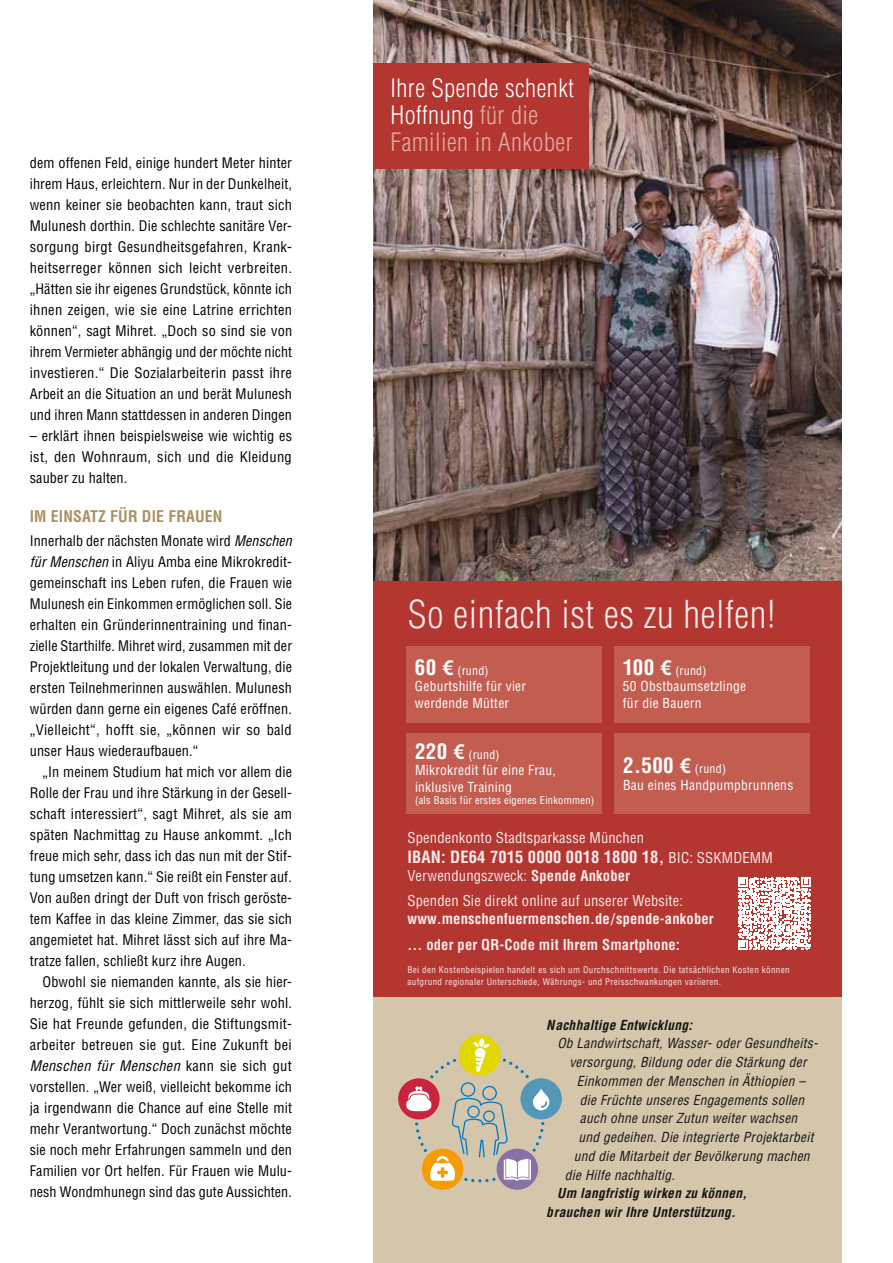
<style>
.page{position:relative;width:893px;height:1263px;background:#fff}
.page>*{position:absolute;margin:0;border:0;box-sizing:border-box;transform-origin:0 0}
.t1{font:300 condensed 37.5px "Helvetica";letter-spacing:.02em;color:#fff}
.t2{font:300 condensed 24.75px/27.3px "Helvetica";letter-spacing:.02em;color:#fff}
.t3{font:700 condensed 16.5px "Helvetica";letter-spacing:.01em;color:#fff}
.t4{font:700 condensed 15.75px "Helvetica";letter-spacing:.01em;color:#ab9162}
.t5{font:condensed 14.7px/25.5px "Helvetica";letter-spacing:.01em;color:#fff}
.t6{font:700 condensed 14.7px/25.5px "Helvetica";letter-spacing:.01em;color:#fff}
.t7{font:condensed 14.25px/21px "Helvetica";letter-spacing:.01em;color:#000;text-align:justify}
.t8{font:italic condensed 13.5px "Helvetica";letter-spacing:.02em;color:#000}
.t9{font:condensed 13.5px/16.5px "Helvetica";letter-spacing:.02em;color:#fff}
.t10{font:italic 700 condensed 13.5px/18.8px "Helvetica";letter-spacing:.02em;color:#000}
.t11{font:condensed 12px "Helvetica";letter-spacing:.02em;color:#fff}
.t12{font:condensed 10.5px "Helvetica";letter-spacing:.02em;color:#fff}
.t13{font:condensed 9px/12px "Helvetica";letter-spacing:.04em;color:#fff}
.s1{font-style:italic}
.s2{color:#e0aea0}
.s3{font-weight:700;font-size:21px}
.s4{font-family:"Linotype Euro Font Ato F";font-stretch:normal;font-size:21px}
.s5{font-weight:400;font-size:14.7px}
.s6{font-weight:700}
</style>
<div class="page">
<img style="left:373px;top:0;width:469px;height:581px">
<div style="left:373px;top:581px;width:469px;height:682px;background:#b43631"></div>
<div style="left:373px;top:63px;width:216px;height:105px;background:#b43631"></div>
<div style="left:406px;top:646px;width:196px;height:76px;background:#c35d50"></div>
<div style="left:615px;top:733px;width:195px;height:81px;background:#c35d50"></div>
<div style="left:614px;top:646px;width:196px;height:76px;background:#c35d50"></div>
<div style="left:406px;top:733px;width:196px;height:81px;background:#c35d50"></div>
<div style="left:373px;top:997px;width:469px;height:266px;background:#d5c5ab"></div>
<div style="left:398px;top:1078px;width:42px;height:41px;background:#ca223f;border-radius:50%"></div>
<div style="left:497px;top:1149px;width:41px;height:41px;background:#8771a6;border-radius:50%"></div>
<div style="left:459px;top:1035px;width:41px;height:41px;background:#e3d700;border-radius:50%"></div>
<div style="left:520px;top:1078px;width:42px;height:41px;background:#5398b7;border-radius:50%"></div>
<div style="left:422px;top:1149px;width:41px;height:41px;background:#f59c00;border-radius:50%"></div>
<svg style="left:406px;top:1038px;width:143px;height:144px"></svg>
<svg style="left:738px;top:877px;width:73px;height:73px"></svg>
<p class="t7" style="left:30px;top:152px;width:264px">dem offenen Feld, einige hundert Meter hinter ihrem Haus, erleichtern. Nur in der Dunkelheit, wenn keiner sie beobachten kann, traut sich Mulunesh dorthin. Die schlechte sanitäre Ver&shy;sorgung birgt Gesundheitsgefahren, Krank&shy;heitserreger können sich leicht verbreiten. „Hätten sie ihr eigenes Grundstück, könnte ich ihnen zeigen, wie sie eine Latrine errichten können“, sagt Mihret. „Doch so sind sie von ihrem Vermieter abhängig und der möchte nicht investieren.“ Die Sozialarbeiterin passt ihre Arbeit an die Situation an und berät Mulunesh und ihren Mann stattdessen in anderen Dingen</p>
<p class="t7" style="left:30px;top:425px;width:264px">– erklärt ihnen beispielsweise wie wichtig es ist, den Wohnraum, sich und die Kleidung sauber zu halten.</p>
<p class="t4" style="left:30px;top:506px;width:194px">IM EINSATZ FÜR DIE FRAUEN</p>
<p class="t7" style="left:30px;top:530px;width:264px">Innerhalb der nächsten Monate wird <span class="s1">Menschen für Menschen</span> in Aliyu Amba eine Mikrokredit&shy;gemeinschaft ins Leben rufen, die Frauen wie Mulunesh ein Einkommen ermöglichen soll. Sie erhalten ein Gründerinnentraining und finan&shy;zielle Starthilfe. Mihret wird, zusammen mit der Projektleitung und der lokalen Verwaltung, die ersten Teilnehmerinnen auswählen. Mulunesh würden dann gerne ein eigenes Café eröffnen. „Vielleicht“, hofft sie, „können wir so bald unser Haus wiederaufbauen.“</p>
<p class="t7" style="left:30px;top:761px;width:264px;text-indent:13px">„In meinem Studium hat mich vor allem die Rolle der Frau und ihre Stärkung in der Gesell&shy;schaft interessiert“, sagt Mihret, als sie am späten Nachmittag zu Hause ankommt. „Ich freue mich sehr, dass ich das nun mit der Stif&shy;tung umsetzen kann.“ Sie reißt ein Fenster auf.<br>Von außen dringt der Duft von frisch geröste&shy;tem Kaffee in das kleine Zimmer, das sie sich angemietet hat. Mihret lässt sich auf ihre Ma&shy;tratze fallen, schließt kurz ihre Augen.</p>
<p class="t7" style="left:30px;top:971px;width:264px;text-indent:13px">Obwohl sie niemanden kannte, als sie hier&shy;herzog, fühlt sie sich mittlerweile sehr wohl.<br>Sie hat Freunde gefunden, die Stiftungsmit&shy;arbeiter betreuen sie gut. Eine Zukunft bei <span class="s1">Menschen für Menschen</span> kann sie sich gut vorstellen. „Wer weiß, vielleicht bekomme ich ja irgendwann die Chance auf eine Stelle mit mehr Verantwortung.“ Doch zunächst möchte sie noch mehr Erfahrungen sammeln und den Familien vor Ort helfen. Für Frauen wie Mulu&shy;nesh Wondmhunegn sind das gute Aussichten.</p>
<h2 class="t2" style="left:390px;top:74px;width:185px">Ihre Spende schenkt<br>Hoffnung <span class="s2">für die<br>Familien in Ankober</span></h2>
<h1 class="t1" style="left:407px;top:591px;width:369px">So einfach ist es zu helfen!</h1>
<p class="t11" style="left:415px;top:663px;width:75px"><span class="s3">60</span> <span class="s4">W</span> (rund)</p>
<p class="t9" style="left:415px;top:678px;width:113px">Geburtshilfe für vier werdende Mütter</p>
<p class="t11" style="left:415px;top:747px;width:86px"><span class="s3">220</span> <span class="s4">W</span> (rund)</p>
<p class="t9" style="left:415px;top:762px;width:142px">Mikrokredit für eine Frau, inklusive Training</p>
<p class="t12" style="left:415px;top:793px;width:181px">(als Basis für erstes eigenes Einkommen)</p>
<p class="t11" style="left:623px;top:663px;width:85px"><span class="s3">100</span> <span class="s4">W</span> (rund)</p>
<p class="t9" style="left:623px;top:678px;width:125px">50 Obstbaumsetzlinge für die Bauern</p>
<p class="t11" style="left:623px;top:761px;width:104px"><span class="s3">2.500</span> <span class="s4">W</span> (rund)</p>
<p class="t9" style="left:623px;top:776px;width:172px">Bau eines Handpumpbrunnens</p>
<p class="t5" style="left:407px;top:825px;width:238px">Spendenkonto Stadtsparkasse München</p>
<p class="t3" style="left:407px;top:846px;width:367px">IBAN: DE64 7015 0000 0018 1800 18, <span class="s5">BIC: SSKMDEMM</span></p>
<p class="t5" style="left:407px;top:862px;width:277px">Verwendungszweck: <span class="s6">Spende Ankober<br></span>Spenden Sie direkt online auf unserer Website:</p>
<p class="t6" style="left:407px;top:906px;width:308px">www.menschenfuermenschen.de/spende-ankober ... oder per QR-Code mit Ihrem Smartphone:</p>
<p class="t13" style="left:407px;top:963px;width:384px">Bei den Kostenbeispielen handelt es sich um Durchschnittswerte. Die tatsächlichen Kosten können aufgrund regionaler Unterschiede, Währungs- und Preisschwankungen variieren.</p>
<p class="t10" style="left:547px;top:1015px;width:147px">Nachhaltige Entwicklung:</p>
<p class="t8" style="left:557px;top:1035px;width:262px">Ob Landwirtschaft, Wasser- oder Gesundheits-</p>
<p class="t8" style="left:569px;top:1054px;width:239px">versorgung, Bildung oder die Stärkung der</p>
<p class="t8" style="left:577px;top:1072px;width:230px">Einkommen der Menschen in Äthiopien –</p>
<p class="t8" style="left:580px;top:1091px;width:226px">die Früchte unseres Engagements sollen</p>
<p class="t8" style="left:580px;top:1110px;width:219px">auch ohne unser Zutun weiter wachsen</p>
<p class="t8" style="left:578px;top:1129px;width:237px">und gedeihen. Die integrierte Projektarbeit</p>
<p class="t8" style="left:574px;top:1147px;width:237px">und die Mitarbeit der Bevölkerung machen</p>
<p class="t8" style="left:565px;top:1166px;width:111px">die Hilfe nachhaltig.</p>
<p class="t10" style="left:547px;top:1184px;width:202px;text-indent:10px">Um langfristig wirken zu können, brauchen wir Ihre Unterstützung.</p>
</div>
